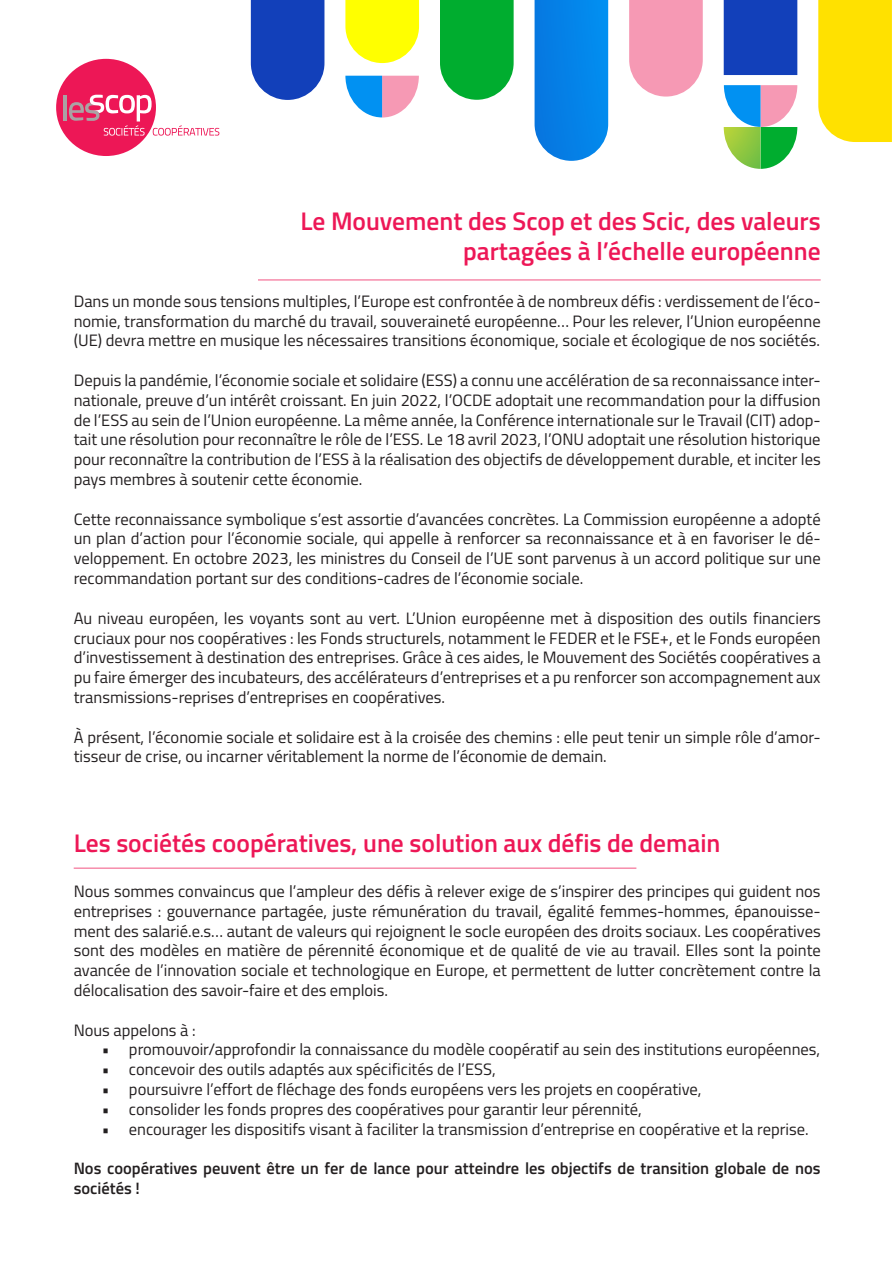
<style>
.page{position:relative;width:893px;height:1263px;background:#fff}
.page>*{position:absolute;margin:0;border:0;box-sizing:border-box;transform-origin:0 0}
.t1{font:600 25.5px/30.6px "Titillium";color:#ed1756;text-align:right}
.t2{font:16.5px/19.8px "Titillium";color:#231f20;text-align:justify}
.t3{font:600 16.5px/19.8px "Titillium";color:#231f20}
</style>
<div class="page">
<svg style="left:629px;top:0;width:74px;height:97px;background:#f6a2ba"></svg>
<svg style="left:535px;top:0;width:73px;height:161px;background:#1088e8"></svg>
<svg style="left:345px;top:0;width:74px;height:63px;background:#ffff21"></svg>
<svg style="left:440px;top:0;width:74px;height:100px;background:#16b440"></svg>
<div style="left:818px;top:0;width:74px;height:142px;background:#ffe100"></div>
<div style="left:724px;top:0;width:73px;height:75px;background:#1240ba"></div>
<svg style="left:251px;top:0;width:73px;height:100px;background:#244ebf"></svg>
<svg style="left:724px;top:85px;width:73px;height:84px"></svg>
<svg style="left:345px;top:76px;width:74px;height:42px"></svg>
<hr style="left:258px;top:279px;width:563px;height:2px;background:#ed1756">
<hr style="left:74px;top:867px;width:562px;height:2px;background:#ed1756">
<div style="left:56px;top:59px;width:100px;height:97px;background:#ed1756;border-radius:50%"></div>
<hr style="left:63px;top:95px;width:4px;height:25px;background:#aaa2a4">
<svg style="left:69px;top:95px;width:150px;height:41px"></svg>
<p class="t1" style="left:300px;top:204px;width:522px">Le Mouvement des Scop et des Scic, des valeurs partagées à l’échelle européenne</p>
<p class="t2" style="left:74px;top:290px;width:748px">Dans un monde sous tensions multiples, l’Europe est confrontée à de nombreux défis : verdissement de l’éco&shy;nomie, transformation du marché du travail, souveraineté européenne… Pour les relever, l’Union européenne (UE) devra mettre en musique les nécessaires transitions économique, sociale et écologique de nos sociétés.</p>
<p class="t2" style="left:74px;top:370px;width:749px">Depuis la pandémie, l’économie sociale et solidaire (ESS) a connu une accélération de sa reconnaissance inter&shy;nationale, preuve d’un intérêt croissant. En juin 2022, l’OCDE adoptait une recommandation pour la diffusion de l’ESS au sein de l’Union européenne. La même année, la Conférence internationale sur le Travail (CIT) adop&shy;tait une résolution pour reconnaître le rôle de l’ESS. Le 18 avril 2023, l’ONU adoptait une résolution historique pour reconnaître la contribution de l’ESS à la réalisation des objectifs de développement durable, et inciter les pays membres à soutenir cette économie.</p>
<p class="t2" style="left:74px;top:508px;width:749px">Cette reconnaissance symbolique s’est assortie d’avancées concrètes. La Commission européenne a adopté un plan d’action pour l’économie sociale, qui appelle à renforcer sa reconnaissance et à en favoriser le dé&shy;veloppement. En octobre 2023, les ministres du Conseil de l’UE sont parvenus à un accord politique sur une recommandation portant sur des conditions-cadres de l’économie sociale.</p>
<p class="t2" style="left:74px;top:607px;width:749px">Au niveau européen, les voyants sont au vert. L’Union européenne met à disposition des outils financiers cruciaux pour nos coopératives : les Fonds structurels, notamment le FEDER et le FSE+, et le Fonds européen d’investissement à destination des entreprises. Grâce à ces aides, le Mouvement des Sociétés coopératives a pu faire émerger des incubateurs, des accélérateurs d’entreprises et a pu renforcer son accompagnement aux transmissions-reprises d’entreprises en coopératives.</p>
<p class="t2" style="left:74px;top:726px;width:748px">À présent, l’économie sociale et solidaire est à la croisée des chemins : elle peut tenir un simple rôle d’amor&shy;tisseur de crise, ou incarner véritablement la norme de l’économie de demain.</p>
<p class="t1" style="left:74px;top:826px;width:648px">Les sociétés coopératives, une solution aux défis de demain</p>
<p class="t2" style="left:74px;top:880px;width:749px">Nous sommes convaincus que l’ampleur des défis à relever exige de s’inspirer des principes qui guident nos entreprises : gouvernance partagée, juste rémunération du travail, égalité femmes-hommes, épanouisse&shy;ment des salarié.e.s… autant de valeurs qui rejoignent le socle européen des droits sociaux. Les coopératives sont des modèles en matière de pérennité économique et de qualité de vie au travail. Elles sont la pointe avancée de l’innovation sociale et technologique en Europe, et permettent de lutter concrètement contre la délocalisation des savoir-faire et des emplois.</p>
<p class="t2" style="left:74px;top:1019px;width:124px">Nous appelons à :</p>
<p class="t2" style="left:102px;top:1039px;width:720px">• promouvoir/approfondir la connaissance du modèle coopératif au sein des institutions européennes,</p>
<p class="t2" style="left:102px;top:1059px;width:395px">• concevoir des outils adaptés aux spécificités de l’ESS,</p>
<p class="t2" style="left:102px;top:1078px;width:601px">• poursuivre l’effort de fléchage des fonds européens vers les projets en coopérative,</p>
<p class="t2" style="left:102px;top:1098px;width:541px">• consolider les fonds propres des coopératives pour garantir leur pérennité,</p>
<p class="t2" style="left:102px;top:1118px;width:708px">• encourager les dispositifs visant à faciliter la transmission d’entreprise en coopérative et la reprise.</p>
<p class="t3" style="left:74px;top:1157px;width:748px">Nos coopératives peuvent être un fer de lance pour atteindre les objectifs de transition globale de nos sociétés !</p>
</div>
